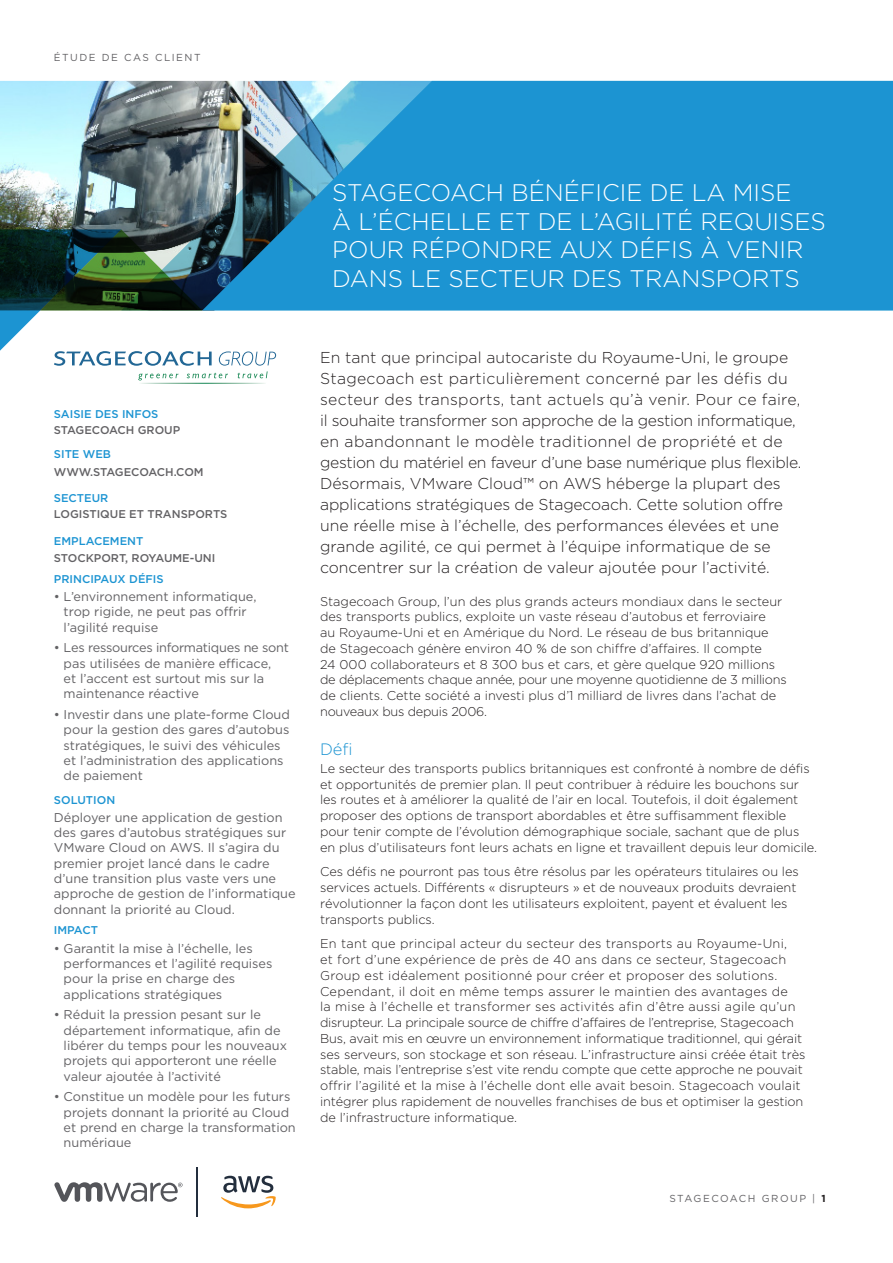
<style>
.page{position:relative;width:893px;height:1263px;background:#fff}
.page>*{position:absolute;margin:0;border:0;box-sizing:border-box;transform-origin:0 0}
._1a__MAIN_TITLE{font:300 24px/28.5px "Gotham";color:#fff}
._5a__SUBHEAD-1{font:300 16.5px "Gotham";color:#1c94d2}
._2a__INTRO_BODY{font:300 15.75px/21px "Gotham";color:#231f20}
._3a__BODY_TEXT{font:300 12.75px/15.8px "Gotham";letter-spacing:-.005em;color:#231f20}
._4b__SIDEBAR-BODY{font:12.75px/15.3px "Gotham";color:#636265}
._4a__SIDEBAR-SUBHEAD{font:500 11.25px "Gotham";color:#636265}
._4a__SIDEBAR-HEAD{font:500 11.25px "Gotham";color:#1c94d2}
.FOLIO-BOTTOM-GRAY{font:10.2px "Gotham";letter-spacing:.15em;color:#636265}
.FOLIO-TOP-GRAY{font:10.2px "Gotham";letter-spacing:.15em;color:#636265}
.s1{font-weight:700;color:#231f20}
</style>
<div class="page">
<img style="left:0;top:81px;width:121px;height:148px">
<svg style="left:121px;top:81px;width:81px;height:148px;background:#667377"></svg>
<svg style="left:202px;top:81px;width:691px;height:229px;background:#2894cb"></svg>
<svg style="left:0;top:229px;width:276px;height:151px"></svg>
<svg style="left:141px;top:383px;width:124px;height:1px"></svg>
<hr style="left:197px;top:1167px;width:1px;height:50px;background:#232e3d">
<svg style="left:221px;top:1176px;width:55px;height:32px"></svg>
<svg style="left:54px;top:1182px;width:129px;height:20px"></svg>
<p class="FOLIO-TOP-GRAY" style="left:54px;top:52px;width:148px">ÉTUDE DE CAS CLIENT</p>
<p class="_1a__MAIN_TITLE" style="left:332px;top:178px;width:495px">STAGECOACH BÉNÉFICIE DE LA MISE<br>À L’ÉCHELLE ET DE L’AGILITÉ REQUISES<br>POUR RÉPONDRE AUX DÉFIS À VENIR<br>DANS LE SECTEUR DES TRANSPORTS</p>
<p class="_4a__SIDEBAR-HEAD" style="left:54px;top:407px;width:106px">SAISIE DES INFOS</p>
<p class="_4a__SIDEBAR-SUBHEAD" style="left:54px;top:423px;width:128px">STAGECOACH GROUP</p>
<p class="_4a__SIDEBAR-HEAD" style="left:54px;top:447px;width:59px">SITE WEB</p>
<p class="_4a__SIDEBAR-SUBHEAD" style="left:54px;top:465px;width:151px">WWW.STAGECOACH.COM</p>
<p class="_4a__SIDEBAR-HEAD" style="left:54px;top:490px;width:56px">SECTEUR</p>
<p class="_4a__SIDEBAR-SUBHEAD" style="left:54px;top:507px;width:175px">LOGISTIQUE ET TRANSPORTS</p>
<p class="_4a__SIDEBAR-HEAD" style="left:54px;top:534px;width:91px">EMPLACEMENT</p>
<p class="_4a__SIDEBAR-SUBHEAD" style="left:54px;top:550px;width:163px">STOCKPORT, ROYAUME-UNI</p>
<p class="_4a__SIDEBAR-HEAD" style="left:54px;top:571px;width:111px">PRINCIPAUX DÉFIS</p>
<p class="_4b__SIDEBAR-BODY" style="left:64px;top:589px;width:194px;text-indent:-10px">• L’environnement informatique, trop rigide, ne peut pas offrir l’agilité requise</p>
<p class="_4b__SIDEBAR-BODY" style="left:64px;top:640px;width:227px;text-indent:-10px">• Les ressources informatiques ne sont pas utilisées de manière efficace,<br>et l’accent est surtout mis sur la maintenance réactive</p>
<p class="_4b__SIDEBAR-BODY" style="left:64px;top:706px;width:228px;text-indent:-10px">• Investir dans une plate-forme Cloud pour la gestion des gares d’autobus stratégiques, le suivi des véhicules et l’administration des applications de paiement</p>
<p class="_4a__SIDEBAR-HEAD" style="left:54px;top:792px;width:63px">SOLUTION</p>
<p class="_4b__SIDEBAR-BODY" style="left:54px;top:809px;width:243px">Déployer une application de gestion des gares d’autobus stratégiques sur VMware Cloud on AWS. Il s’agira du premier projet lancé dans le cadre d’une transition plus vaste vers une approche de gestion de l’informatique donnant la priorité au Cloud.</p>
<p class="_4a__SIDEBAR-HEAD" style="left:54px;top:923px;width:46px">IMPACT</p>
<p class="_4b__SIDEBAR-BODY" style="left:64px;top:940px;width:210px;text-indent:-10px">• Garantit la mise à l’échelle, les performances et l’agilité requises pour la prise en charge des applications stratégiques</p>
<p class="_4b__SIDEBAR-BODY" style="left:64px;top:1007px;width:225px;text-indent:-10px">• Réduit la pression pesant sur le département informatique, afin de libérer du temps pour les nouveaux projets qui apporteront une réelle valeur ajoutée à l’activité</p>
<p class="_4b__SIDEBAR-BODY" style="left:64px;top:1089px;width:234px;text-indent:-10px">• Constitue un modèle pour les futurs projets donnant la priorité au Cloud et prend en charge la transformation numérique</p>
<p class="_2a__INTRO_BODY" style="left:320px;top:346px;width:483px">En tant que principal autocariste du Royaume-Uni, le groupe Stagecoach est particulièrement concerné par les défis du secteur des transports, tant actuels qu’à venir. Pour ce faire, il souhaite transformer son approche de la gestion informatique, en abandonnant le modèle traditionnel de propriété et de gestion du matériel en faveur d’une base numérique plus flexible.<br>Désormais, VMware Cloud™ on AWS héberge la plupart des applications stratégiques de Stagecoach. Cette solution offre une réelle mise à l’échelle, des performances élevées et une grande agilité, ce qui permet à l’équipe informatique de se concentrer sur la création de valeur ajoutée pour l’activité.</p>
<p class="_3a__BODY_TEXT" style="left:320px;top:593px;width:468px">Stagecoach Group, l’un des plus grands acteurs mondiaux dans le secteur des transports publics, exploite un vaste réseau d’autobus et ferroviaire<br>au Royaume-Uni et en Amérique du Nord. Le réseau de bus britannique de Stagecoach génère environ 40 % de son chiffre d’affaires. Il compte<br>24 000 collaborateurs et 8 300 bus et cars, et gère quelque 920 millions de déplacements chaque année, pour une moyenne quotidienne de 3 millions de clients. Cette société a investi plus d’1 milliard de livres dans l’achat de nouveaux bus depuis 2006.</p>
<p class="_5a__SUBHEAD-1" style="left:320px;top:740px;width:34px">Défi</p>
<p class="_3a__BODY_TEXT" style="left:320px;top:760px;width:498px">Le secteur des transports publics britanniques est confronté à nombre de défis et opportunités de premier plan. Il peut contribuer à réduire les bouchons sur les routes et à améliorer la qualité de l’air en local. Toutefois, il doit également proposer des options de transport abordables et être suffisamment flexible pour tenir compte de l’évolution démographique sociale, sachant que de plus en plus d’utilisateurs font leurs achats en ligne et travaillent depuis leur domicile.</p>
<p class="_3a__BODY_TEXT" style="left:320px;top:864px;width:480px">Ces défis ne pourront pas tous être résolus par les opérateurs titulaires ou les services actuels. Différents « disrupteurs » et de nouveaux produits devraient révolutionner la façon dont les utilisateurs exploitent, payent et évaluent les transports publics.</p>
<p class="_3a__BODY_TEXT" style="left:320px;top:936px;width:487px">En tant que principal acteur du secteur des transports au Royaume-Uni,<br>et fort d’une expérience de près de 40 ans dans ce secteur, Stagecoach Group est idéalement positionné pour créer et proposer des solutions.<br>Cependant, il doit en même temps assurer le maintien des avantages de<br>la mise à l’échelle et transformer ses activités afin d’être aussi agile qu’un disrupteur. La principale source de chiffre d’affaires de l’entreprise, Stagecoach Bus, avait mis en œuvre un environnement informatique traditionnel, qui gérait ses serveurs, son stockage et son réseau. L’infrastructure ainsi créée était très stable, mais l’entreprise s’est vite rendu compte que cette approche ne pouvait offrir l’agilité et la mise à l’échelle dont elle avait besoin. Stagecoach voulait intégrer plus rapidement de nouvelles franchises de bus et optimiser la gestion de l’infrastructure informatique.</p>
<p class="FOLIO-BOTTOM-GRAY" style="left:669px;top:1192px;width:158px">STAGECOACH GROUP | <span class="s1">1</span></p>
</div>
